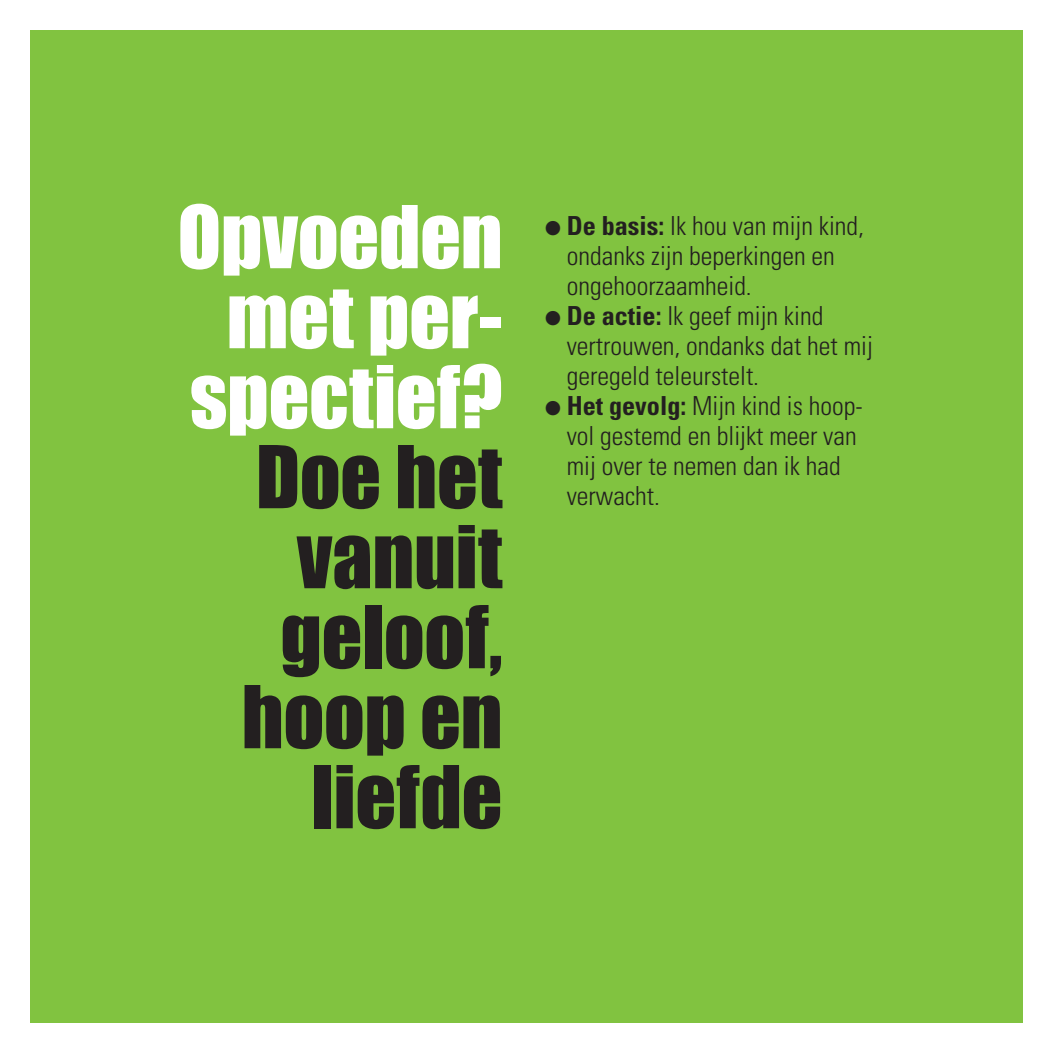
<style>
.page{position:relative;width:1053px;height:1053px;background:#fff}
.page>*{position:absolute;margin:0;border:0;box-sizing:border-box;transform-origin:0 0}
.t1{font:80px/80px "Impact";letter-spacing:-.005em;color:#231f20;text-align:right}
.t2{font:80px/80px "Impact";color:#fff;text-align:right}
.t3{font:300 condensed 26.25px/30px "Univers LT Std";color:#231f20}
.s1{font-weight:700}
</style>
<div class="page">
<div style="left:30px;top:30px;width:993px;height:993px;background:#81c340"></div>
<h1 class="t2" style="left:178px;top:195px;width:326px">Opvoeden met per&shy;spectief?</h1>
<h1 class="t1" style="left:242px;top:435px;width:262px">Doe het vanuit geloof, hoop en liefde</h1>
<p class="t3" style="left:567px;top:211px;width:299px;text-indent:-22px">● <span class="s1">De basis:</span> Ik hou van mijn kind, ondanks zijn beperkingen en ongehoorzaamheid.</p>
<p class="t3" style="left:567px;top:301px;width:308px;text-indent:-22px">● <span class="s1">De actie:</span> Ik geef mijn kind vertrouwen, ondanks dat het mij geregeld teleurstelt.</p>
<p class="t3" style="left:567px;top:391px;width:297px;text-indent:-22px">● <span class="s1">Het gevolg:</span> Mijn kind is hoop&shy;vol gestemd en blijkt meer van mij over te nemen dan ik had verwacht.</p>
</div>
